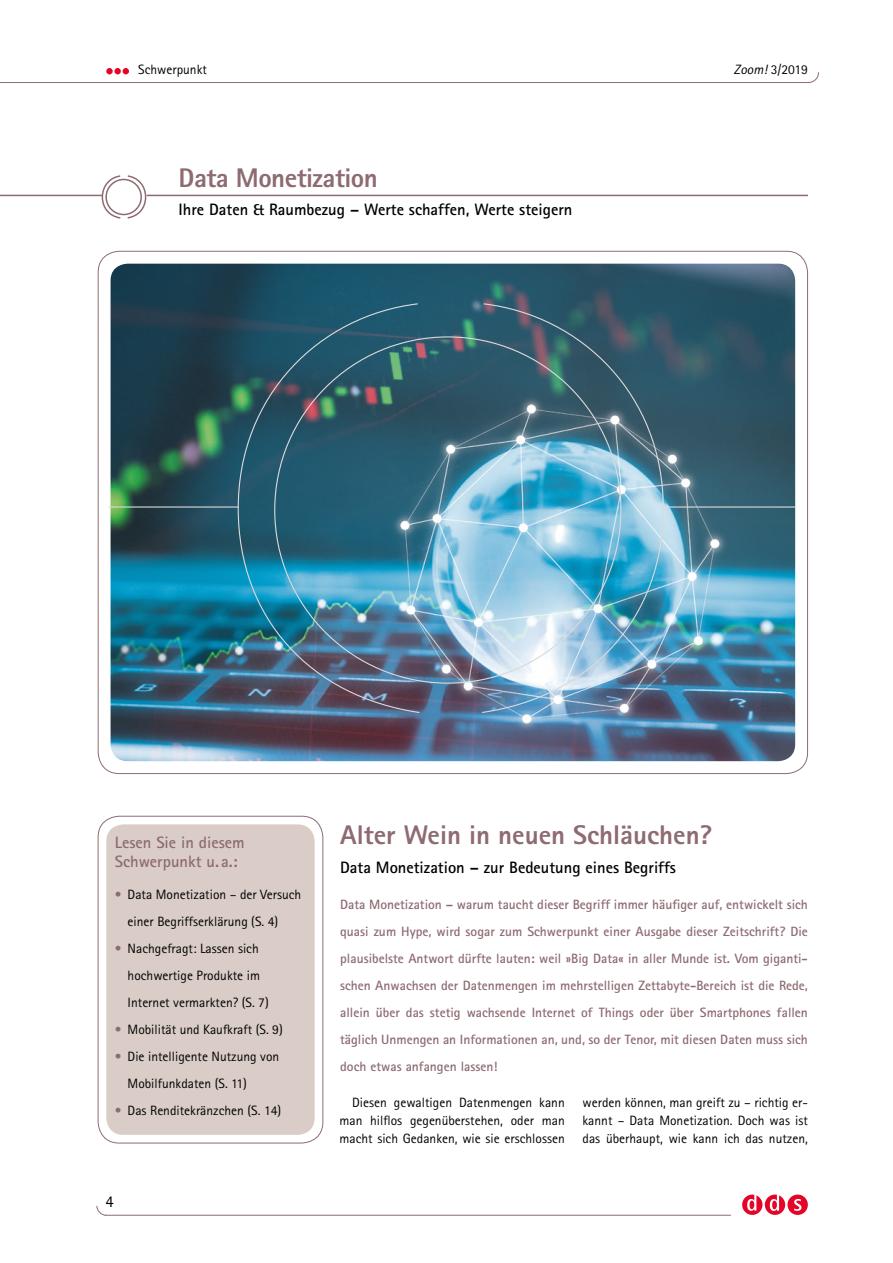
<style>
.page{position:relative;width:893px;height:1263px;background:#fff}
.page>*{position:absolute;margin:0;border:0;box-sizing:border-box;transform-origin:0 0}
.t1{font:800 27px "Rotis Sans Serif";color:#8d6b71}
.t2{font:800 27px "Rotis Sans Serif";letter-spacing:-.02em;color:#8d6b71}
.t3{font:700 16.5px "Rotis Sans Serif";color:#000}
.t4{font:700 16.5px/19.8px "Rotis Sans Serif";color:#8d6b71}
.t5{font:16.5px "Rotis Sans Serif";color:#000}
.t6{font:700 13.5px/27px "Rotis Sans Serif";color:#8d6b71;text-align:justify}
.t7{font:13.5px/27px "Rotis Sans Serif";color:#000}
.s1{font-style:italic}
.s2{color:#8d6b71}
</style>
<div class="page">
<svg style="left:96px;top:1205px;width:635px;height:11px"></svg>
<svg style="left:742px;top:1194px;width:66px;height:21px"></svg>
<svg style="left:0;top:68px;width:819px;height:15px"></svg>
<div style="left:106px;top:68px;width:7px;height:6px;border:2px solid #e40428;border-radius:50%"></div>
<img style="left:111px;top:264px;width:684px;height:497px">
<hr style="left:0;top:195px;width:103px;height:1px;background:#8d6b71">
<hr style="left:147px;top:195px;width:661px;height:1px;background:#8d6b71">
<svg style="left:101px;top:175px;width:46px;height:44px"></svg>
<div style="left:98px;top:816px;width:225px;height:327px;border:1px solid #8d6b71;border-radius:21px"></div>
<div style="left:106px;top:824px;width:209px;height:311px;background:#dacdc8;border-radius:17px"></div>
<hr style="left:108px;top:506px;width:131px;height:2px;background:#dadada">
<hr style="left:663px;top:506px;width:133px;height:2px;background:#dadada">
<img style="left:237px;top:303px;width:184px;height:411px">
<img style="left:481px;top:303px;width:183px;height:411px">
<p class="t7" style="left:138px;top:56px;width:70px">Schwerpunkt</p>
<h1 class="t2" style="left:179px;top:161px;width:201px">Data Monetization</h1>
<p class="t3" style="left:179px;top:199px;width:395px">Ihre Daten &amp; Raumbezug – Werte schaffen, Werte steigern</p>
<p class="t7" style="left:734px;top:56px;width:75px"><span class="s1">Zoom!</span> 3/2019</p>
<p class="t4" style="left:115px;top:832px;width:131px">Lesen Sie in diesem<br>Schwerpunkt u. a.:</p>
<p class="t7" style="left:128px;top:881px;width:175px;text-indent:-13px"><span class="s2">•</span> Data Monetization – der Versuch einer Begriffserklärung (S. 4)</p>
<p class="t7" style="left:128px;top:935px;width:143px;text-indent:-13px"><span class="s2">•</span> Nachgefragt: Lassen sich hochwertige Produkte im<br>Internet vermarkten? (S. 7)</p>
<p class="t7" style="left:115px;top:1016px;width:169px"><span class="s2">•</span> Mobilität und Kaufkraft (S. 9)</p>
<p class="t7" style="left:128px;top:1043px;width:153px;text-indent:-13px"><span class="s2">•</span> Die intelligente Nutzung von<br>Mobilfunkdaten (S. 11)</p>
<p class="t7" style="left:115px;top:1097px;width:168px"><span class="s2">•</span> Das Renditekränzchen (S. 14)</p>
<p class="t5" style="left:105px;top:1192px;width:10px">4</p>
<h1 class="t1" style="left:340px;top:818px;width:374px">Alter Wein in neuen Schläuchen?</h1>
<p class="t3" style="left:340px;top:856px;width:337px">Data Monetization – zur Bedeutung eines Begriffs</p>
<p class="t6" style="left:340px;top:891px;width:469px">Data Monetization – warum taucht dieser Begriff immer häufiger auf, entwickelt sich quasi zum Hype, wird sogar zum Schwerpunkt einer Ausgabe dieser Zeitschrift? Die plausibelste Antwort dürfte lauten: weil »Big Data« in aller Munde ist. Vom giganti&shy;schen Anwachsen der Datenmengen im mehrstelligen Zettabyte-Bereich ist die Rede, allein über das stetig wachsende Internet of Things oder über Smartphones fallen täglich Unmengen an Informationen an, und, so der Tenor, mit diesen Daten muss sich doch etwas anfangen lassen!</p>
<p class="t7" style="left:339px;top:1093px;width:227px;line-height:18px;text-align:justify;text-indent:13px">Diesen gewaltigen Datenmengen kann man hilflos gegenüberstehen, oder man macht sich Gedanken, wie sie erschlossen</p>
<p class="t7" style="left:583px;top:1093px;width:227px;line-height:18px;text-align:justify">werden können, man greift zu – richtig er&shy;kannt – Data Monetization. Doch was ist das überhaupt, wie kann ich das nutzen,</p>
</div>
